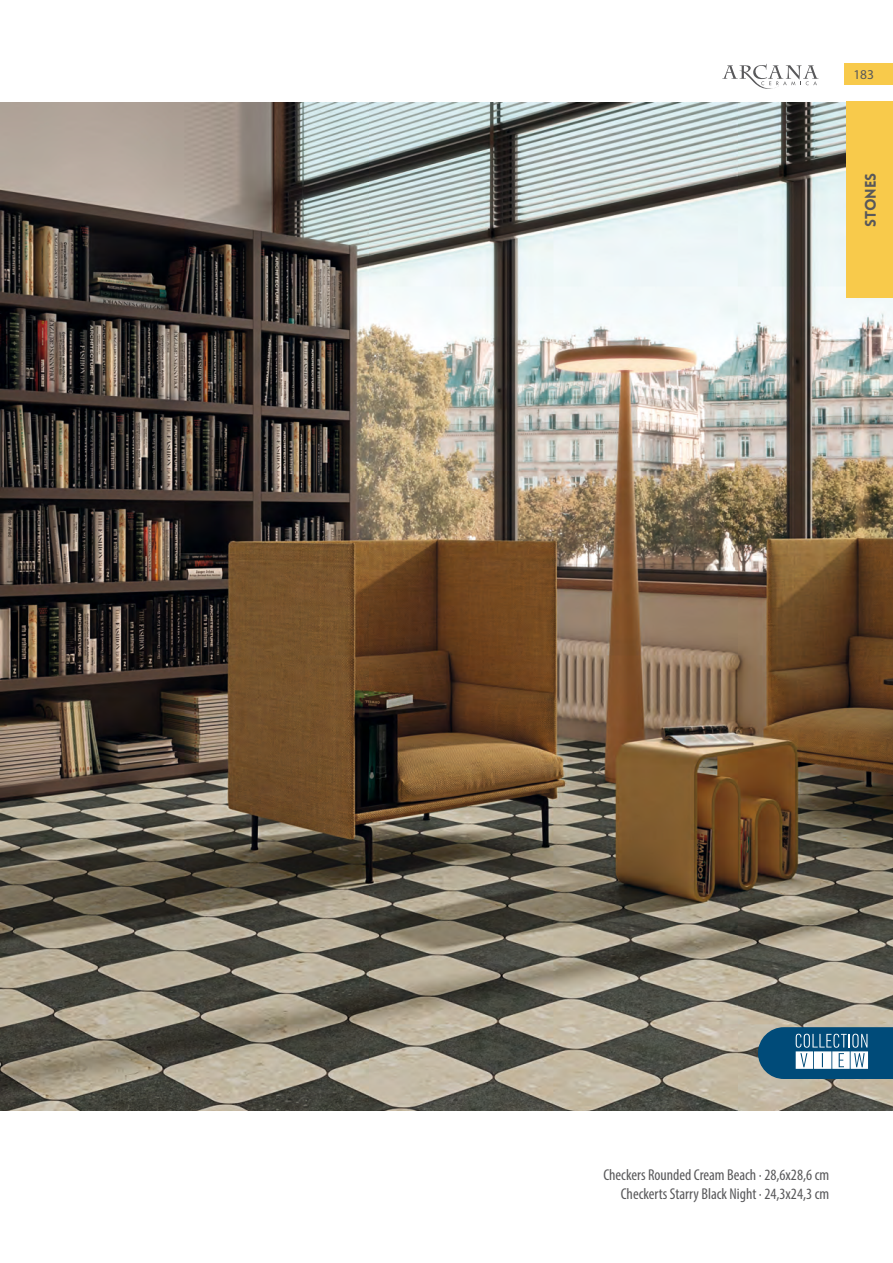
<style>
.page{position:relative;width:893px;height:1263px;background:#fff}
.page>*{position:absolute;margin:0;border:0;box-sizing:border-box;transform-origin:0 0}
.t1{font:condensed 15.75px/18.9px "Myriad Pro";color:#58585a;text-align:right}
.t2{font:900 15px "Lovelo";color:#58585a}
.t3{font:13.5px "Myriad Pro";color:#58585a}
</style>
<div class="page">
<svg style="left:722px;top:64px;width:97px;height:25px"></svg>
<img style="left:0;top:102px;width:893px;height:1009px">
<div style="left:845px;top:64px;width:48px;height:21px;background:#f8ca4b"></div>
<div style="left:846px;top:102px;width:47px;height:196px;background:#f8ca4b"></div>
<svg style="left:758px;top:1027px;width:135px;height:52px;background:#3a7295"></svg>
<p class="t3" style="left:853px;top:67px;width:22px">183</p>
<p class="t2" style="left:861px;top:227px;width:56px;rotate:-90deg">STONES</p>
<p class="t1" style="left:603px;top:1165px;width:227px">Checkers Rounded Cream Beach · 28,6x28,6 cm<br>Checkerts Starry Black Night · 24,3x24,3 cm</p>
</div>
